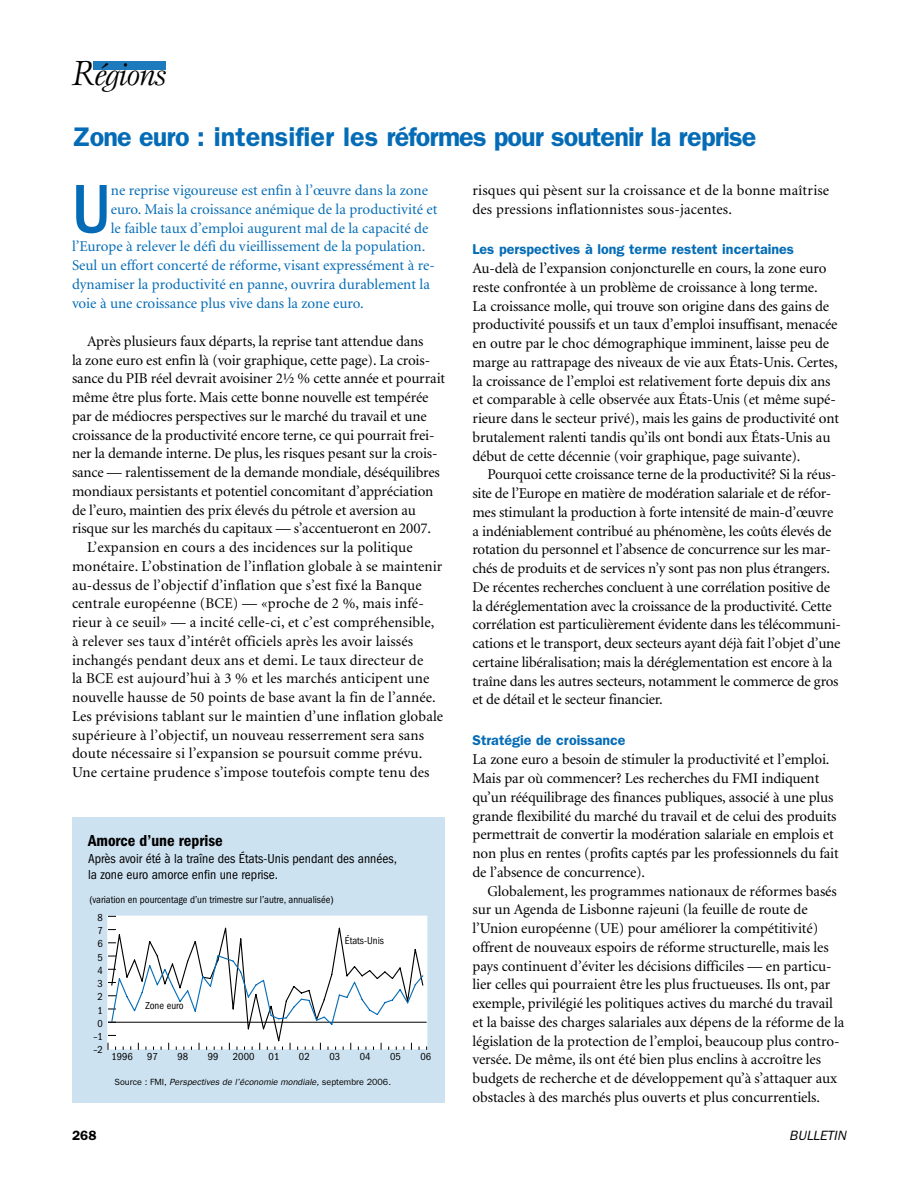
<style>
.page{position:relative;width:918px;height:1188px;background:#fff}
.page>*{position:absolute;margin:0;border:0;box-sizing:border-box;transform-origin:0 0}
.t1{font:500 condensed 71.25px "Franklin Gothic";color:#046cb6}
.t2{font:italic 31.5px "Esprit";letter-spacing:-.05em;color:#000}
.t3{font:600 27px "Franklin Gothic";letter-spacing:-.03em;color:#046cb6}
.t4{font:600 condensed 16.5px "Franklin Gothic";color:#000}
.t5{font:15px/18.8px "Minion";letter-spacing:-.01em;color:#000}
.t6{font:15px/18.8px "Minion";letter-spacing:.01em;color:#000}
.t7{font:15px "Minion";color:#046cb6}
.t8{font:600 14.25px "Franklin Gothic";color:#046cb6}
.t9{font:condensed 13.5px/16.5px "Franklin Gothic";color:#000}
.t10{font:italic 13.5px "Franklin Gothic";color:#000}
.t11{font:600 13.5px "Franklin Gothic";color:#000}
.t12{font:condensed 10.5px "Franklin Gothic";color:#000}
.t13{font:italic 9px "Franklin Gothic";color:#000}
.s1{font-size:36.15px}
.s2{font-style:normal}
</style>
<div class="page">
<div style="left:72px;top:818px;width:374px;height:284px;background:#cde2f0"></div>
<svg style="left:107px;top:916px;width:320px;height:134px;background:#eff1f3"></svg>
<div style="left:93px;top:61px;width:73px;height:8px;background:#1d7bbd"></div>
<h2 class="t2" style="left:73px;top:57px;width:95px"><span class="s1">R</span>égions</h2>
<h3 class="t3" style="left:72px;top:121px;width:686px">Zone euro : intensifier les réformes pour soutenir la reprise</h3>
<h1 class="t1" style="left:72px;top:169px;width:40px">U</h1>
<p class="t7" style="left:111px;top:183px;width:319px">ne reprise vigoureuse est enfin à l’œuvre dans la zone</p>
<p class="t6" style="left:472px;top:181px;width:358px">risques qui pèsent sur la croissance et de la bonne maîtrise des pressions inflationnistes sous-jacentes.</p>
<p class="t8" style="left:472px;top:241px;width:323px">Les perspectives à long terme restent incertaines</p>
<p class="t5" style="left:472px;top:259px;width:368px">Au-delà de l’expansion conjoncturelle en cours, la zone euro reste confrontée à un problème de croissance à long terme.<br>La croissance molle, qui trouve son origine dans des gains de productivité poussifs et un taux d’emploi insuffisant, menacée en outre par le choc démographique imminent, laisse peu de marge au rattrapage des niveaux de vie aux États-Unis. Certes, la croissance de l’emploi est relativement forte depuis dix ans et comparable à celle observée aux États-Unis (et même supé&shy;rieure dans le secteur privé), mais les gains de productivité ont brutalement ralenti tandis qu’ils ont bondi aux États-Unis au début de cette décennie (voir graphique, page suivante).</p>
<p class="t5" style="left:472px;top:466px;width:370px;text-indent:15px">Pourquoi cette croissance terne de la productivité? Si la réus&shy;site de l’Europe en matière de modération salariale et de réfor&shy;mes stimulant la production à forte intensité de main-d’œuvre a indéniablement contribué au phénomène, les coûts élevés de rotation du personnel et l’absence de concurrence sur les mar&shy;chés de produits et de services n’y sont pas non plus étrangers.<br>De récentes recherches concluent à une corrélation positive de la déréglementation avec la croissance de la productivité. Cette corrélation est particulièrement évidente dans les télécommuni&shy;cations et le transport, deux secteurs ayant déjà fait l’objet d’une certaine libéralisation; mais la déréglementation est encore à la traîne dans les autres secteurs, notamment le commerce de gros et de détail et le secteur financier.</p>
<p class="t8" style="left:472px;top:731px;width:154px">Stratégie de croissance</p>
<p class="t5" style="left:472px;top:751px;width:368px">La zone euro a besoin de stimuler la productivité et l’emploi.<br>Mais par où commencer? Les recherches du FMI indiquent qu’un rééquilibrage des finances publiques, associé à une plus grande flexibilité du marché du travail et de celui des produits permettrait de convertir la modération salariale en emplois et non plus en rentes (profits captés par les professionnels du fait de l’absence de concurrence).</p>
<p class="t5" style="left:472px;top:882px;width:373px;text-indent:15px">Globalement, les programmes nationaux de réformes basés sur un Agenda de Lisbonne rajeuni (la feuille de route de l’Union européenne (UE) pour améliorer la compétitivité) offrent de nouveaux espoirs de réforme structurelle, mais les pays continuent d’éviter les décisions difficiles — en particu&shy;lier celles qui pourraient être les plus fructueuses. Ils ont, par exemple, privilégié les politiques actives du marché du travail et la baisse des charges salariales aux dépens de la réforme de la législation de la protection de l’emploi, beaucoup plus contro&shy;versée. De même, ils ont été bien plus enclins à accroître les budgets de recherche et de développement qu’à s’attaquer aux obstacles à des marchés plus ouverts et plus concurrentiels.</p>
<p class="t7" style="left:111px;top:202px;width:328px">euro. Mais la croissance anémique de la productivité et</p>
<p class="t7" style="left:111px;top:220px;width:319px">le faible taux d’emploi augurent mal de la capacité de</p>
<p class="t7" style="left:72px;top:239px;width:355px">l’Europe à relever le défi du vieillissement de la population.</p>
<p class="t7" style="left:72px;top:258px;width:364px">Seul un effort concerté de réforme, visant expressément à re-</p>
<p class="t7" style="left:72px;top:277px;width:359px">dynamiser la productivité en panne, ouvrira durablement la</p>
<p class="t7" style="left:72px;top:295px;width:293px">voie à une croissance plus vive dans la zone euro.</p>
<p class="t5" style="left:87px;top:332px;width:338px">Après plusieurs faux départs, la reprise tant attendue dans</p>
<p class="t5" style="left:72px;top:351px;width:360px">la zone euro est enfin là (voir graphique, cette page). La crois-</p>
<p class="t5" style="left:72px;top:370px;width:375px">sance du PIB réel devrait avoisiner 2½ % cette année et pourrait</p>
<p class="t5" style="left:72px;top:388px;width:358px">même être plus forte. Mais cette bonne nouvelle est tempérée</p>
<p class="t5" style="left:72px;top:407px;width:356px">par de médiocres perspectives sur le marché du travail et une</p>
<p class="t5" style="left:72px;top:426px;width:364px">croissance de la productivité encore terne, ce qui pourrait frei-</p>
<p class="t5" style="left:72px;top:445px;width:367px">ner la demande interne. De plus, les risques pesant sur la crois-</p>
<p class="t5" style="left:72px;top:463px;width:369px">sance — ralentissement de la demande mondiale, déséquilibres</p>
<p class="t5" style="left:72px;top:482px;width:363px">mondiaux persistants et potentiel concomitant d’appréciation</p>
<p class="t5" style="left:72px;top:501px;width:346px">de l’euro, maintien des prix élevés du pétrole et aversion au</p>
<p class="t5" style="left:72px;top:520px;width:361px">risque sur les marchés du capitaux — s’accentueront en 2007.</p>
<p class="t6" style="left:87px;top:538px;width:327px">L’expansion en cours a des incidences sur la politique</p>
<p class="t6" style="left:72px;top:557px;width:372px">monétaire. L’obstination de l’inflation globale à se maintenir</p>
<p class="t6" style="left:72px;top:576px;width:351px">au-dessus de l’objectif d’inflation que s’est fixé la Banque</p>
<p class="t6" style="left:72px;top:595px;width:353px">centrale européenne (BCE) — «proche de 2 %, mais infé-</p>
<p class="t6" style="left:72px;top:613px;width:364px">rieur à ce seuil» — a incité celle-ci, et c’est compréhensible,</p>
<p class="t6" style="left:72px;top:632px;width:343px">à relever ses taux d’intérêt officiels après les avoir laissés</p>
<p class="t6" style="left:72px;top:651px;width:353px">inchangés pendant deux ans et demi. Le taux directeur de</p>
<p class="t6" style="left:72px;top:670px;width:359px">la BCE est aujourd’hui à 3 % et les marchés anticipent une</p>
<p class="t6" style="left:72px;top:688px;width:365px">nouvelle hausse de 50 points de base avant la fin de l’année.</p>
<p class="t6" style="left:72px;top:707px;width:373px">Les prévisions tablant sur le maintien d’une inflation globale</p>
<p class="t6" style="left:72px;top:726px;width:354px">supérieure à l’objectif, un nouveau resserrement sera sans</p>
<p class="t6" style="left:72px;top:745px;width:352px">doute nécessaire si l’expansion se poursuit comme prévu.</p>
<p class="t6" style="left:72px;top:763px;width:359px">Une certaine prudence s’impose toutefois compte tenu des</p>
<p class="t4" style="left:88px;top:831px;width:136px">Amorce d’une reprise</p>
<p class="t9" style="left:88px;top:850px;width:310px">Après avoir été à la traîne des États-Unis pendant des années, la zone euro amorce enfin une reprise.</p>
<p class="t12" style="left:89px;top:894px;width:246px">(variation en pourcentage d’un trimestre sur l’autre, annualisée)</p>
<p class="t12" style="left:98px;top:912px;width:7px">8</p>
<p class="t12" style="left:98px;top:925px;width:7px">7</p>
<p class="t12" style="left:345px;top:935px;width:40px">États-Unis</p>
<p class="t12" style="left:98px;top:938px;width:7px">6</p>
<p class="t12" style="left:98px;top:951px;width:7px">5</p>
<p class="t12" style="left:98px;top:965px;width:7px">4</p>
<p class="t12" style="left:98px;top:978px;width:7px">3</p>
<p class="t12" style="left:98px;top:991px;width:7px">2</p>
<p class="t12" style="left:146px;top:999px;width:40px">Zone euro</p>
<p class="t12" style="left:98px;top:1004px;width:7px">1</p>
<p class="t12" style="left:98px;top:1017px;width:7px">0</p>
<p class="t12" style="left:94px;top:1031px;width:11px">–1</p>
<p class="t12" style="left:94px;top:1044px;width:11px">–2</p>
<p class="t12" style="left:112px;top:1051px;width:23px">1996</p>
<p class="t12" style="left:147px;top:1051px;width:12px">97</p>
<p class="t12" style="left:178px;top:1051px;width:12px">98</p>
<p class="t12" style="left:208px;top:1051px;width:12px">99</p>
<p class="t12" style="left:233px;top:1051px;width:23px">2000</p>
<p class="t12" style="left:269px;top:1051px;width:12px">01</p>
<p class="t12" style="left:299px;top:1051px;width:12px">02</p>
<p class="t12" style="left:329px;top:1051px;width:12px">03</p>
<p class="t12" style="left:360px;top:1051px;width:12px">04</p>
<p class="t12" style="left:390px;top:1051px;width:12px">05</p>
<p class="t12" style="left:420px;top:1051px;width:12px">06</p>
<p class="t13" style="left:114px;top:1077px;width:278px"><span class="s2">Source : FMI,</span> Perspectives de l’économie mondiale, <span class="s2">septembre 2006.</span></p>
<p class="t11" style="left:72px;top:1127px;width:26px">268</p>
<p class="t10" style="left:789px;top:1127px;width:58px">BULLETIN</p>
</div>
